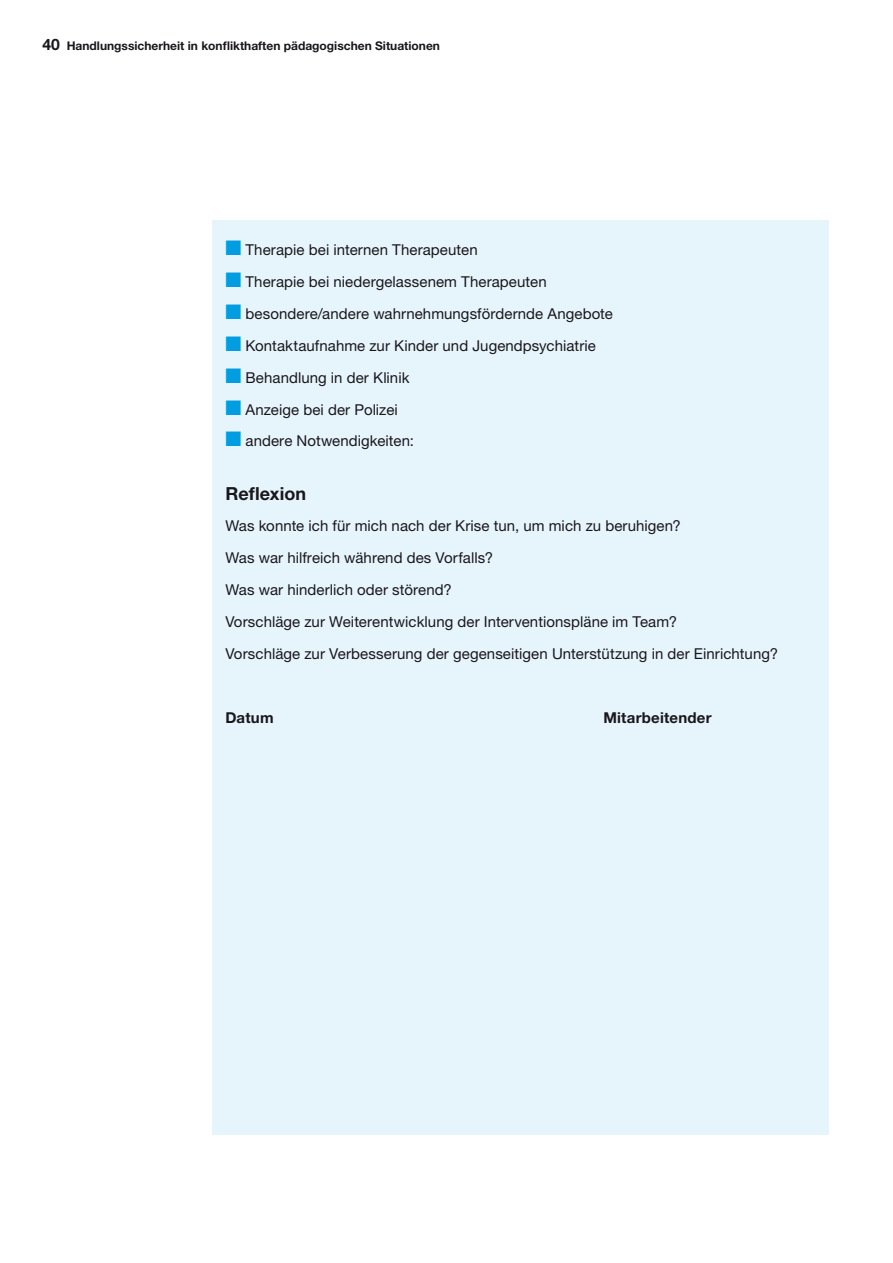
<style>
.page{position:relative;width:893px;height:1263px;background:#fff}
.page>*{position:absolute;margin:0;border:0;box-sizing:border-box;transform-origin:0 0}
.t1{font:700 18px "Helvetica Neue LT Std";letter-spacing:.005em;color:#1a171c}
.t2{font:15px/32px "Helvetica Neue LT Std";letter-spacing:.005em;color:#1a171c}
.t3{font:700 15px "Helvetica Neue LT Std";letter-spacing:.015em;color:#1a171c}
.t4{font:700 12px "Helvetica Neue LT Std";color:#1a171c}
.s1{font-size:15.75px}
.s2{color:#009ee0}
</style>
<div class="page">
<div style="left:213px;top:220px;width:616px;height:915px;background:#e6f5fc"></div>
<p class="t4" style="left:43px;top:38px;width:399px"><span class="s1">40</span> Handlungssicherheit in konflikthaften pädagogischen Situationen</p>
<p class="t2" style="left:225px;top:234px;width:254px"><span class="s2">■</span> Therapie bei internen Therapeuten</p>
<p class="t2" style="left:225px;top:265px;width:323px"><span class="s2">■</span> Therapie bei niedergelassenem Therapeuten</p>
<p class="t2" style="left:225px;top:297px;width:389px"><span class="s2">■</span> besondere/andere wahrnehmungsfördernde Angebote</p>
<p class="t2" style="left:225px;top:329px;width:372px"><span class="s2">■</span> Kontaktaufnahme zur Kinder und Jugendpsychiatrie</p>
<p class="t2" style="left:225px;top:361px;width:186px"><span class="s2">■</span> Behandlung in der Klinik</p>
<p class="t2" style="left:225px;top:393px;width:174px"><span class="s2">■</span> Anzeige bei der Polizei</p>
<p class="t2" style="left:225px;top:425px;width:190px"><span class="s2">■</span> andere Notwendigkeiten:</p>
<p class="t1" style="left:225px;top:482px;width:82px">Reflexion</p>
<p class="t2" style="left:225px;top:510px;width:554px">Was konnte ich für mich nach der Krise tun, um mich zu beruhigen?<br>Was war hilfreich während des Vorfalls?<br>Was war hinderlich oder störend?<br>Vorschläge zur Weiterentwicklung der Interventionspläne im Team?<br>Vorschläge zur Verbesserung der gegenseitigen Unterstützung in der Einrichtung?</p>
<p class="t3" style="left:225px;top:708px;width:50px">Datum</p>
<p class="t3" style="left:603px;top:708px;width:110px">Mitarbeitender</p>
</div>
